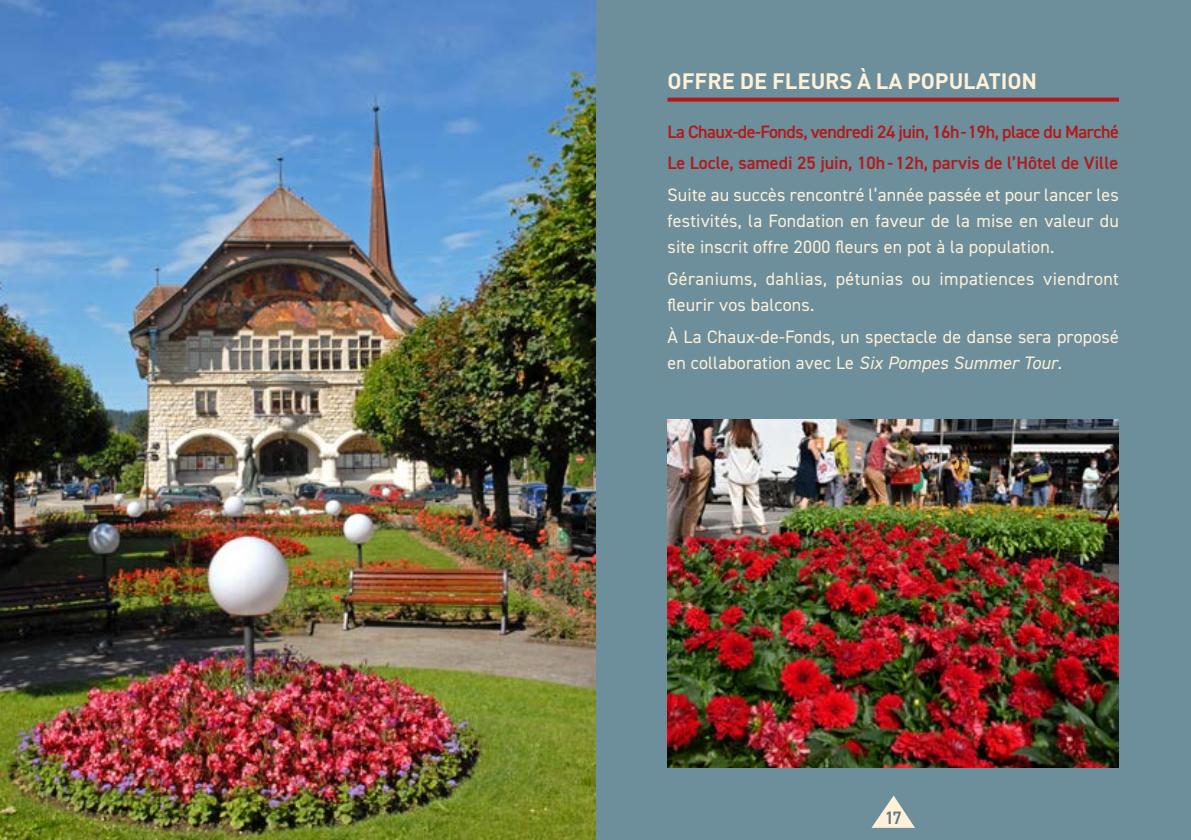
<style>
.page{position:relative;width:1191px;height:840px;background:#fff}
.page>*{position:absolute;margin:0;border:0;box-sizing:border-box;transform-origin:0 0}
.t1{font:700 22px "DIN Pro";letter-spacing:-.005em;color:#fff1d7}
.t2{font:18px/26px "DIN2014";letter-spacing:.01em;color:#fff1d7}
.t3{font:600 18px/31.6px "DIN2014";letter-spacing:-.025em;color:#b41919}
.t4{font:600 18px "DIN2014";color:#5c7883}
.s1{font-style:italic}
</style>
<div class="page">
<div style="left:0;top:0;width:1191px;height:839px;background:#6d8e9b"></div>
<svg style="left:872px;top:795px;width:43px;height:32px"></svg>
<svg style="left:667px;top:98px;width:452px;height:4px;background:#ad2325"></svg>
<img style="left:667px;top:420px;width:452px;height:347px">
<img style="left:0;top:0;width:595px;height:839px">
<p class="t1" style="left:667px;top:66px;width:371px">OFFRE DE FLEURS À LA POPULATION</p>
<p class="t3" style="left:667px;top:115px;width:453px">La Chaux-de-Fonds, vendredi 24 juin, 16h-19h, place du Marché<br>Le Locle, samedi 25 juin, 10h-12h, parvis de l’Hôtel de Ville</p>
<p class="t2" style="left:667px;top:181px;width:453px;text-align:justify">Suite au succès rencontré l’année passée et pour lancer les festivités, la Fondation en faveur de la mise en valeur du site inscrit offre 2000 fleurs en pot à la population.</p>
<p class="t2" style="left:667px;top:265px;width:453px">Géraniums, dahlias, pétunias ou impatiences viendront fleurir vos balcons.</p>
<p class="t2" style="left:667px;top:323px;width:453px">À La Chaux-de-Fonds, un spectacle de danse sera proposé en collaboration avec Le <span class="s1">Six Pompes Summer Tour</span>.</p>
<p class="t4" style="left:884px;top:805px;width:18px">17</p>
</div>
